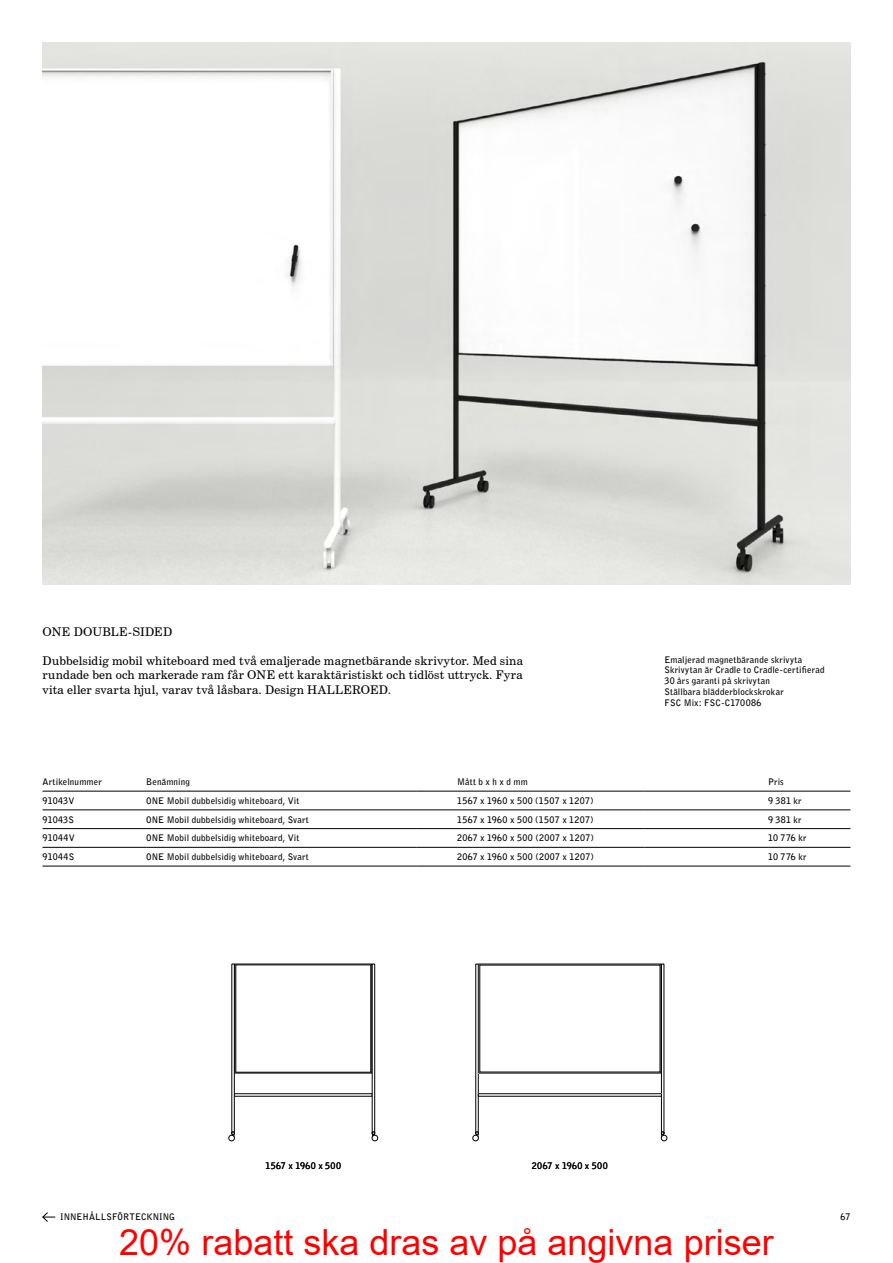
<style>
.page{position:relative;width:893px;height:1263px;background:#fff}
.page>*{position:absolute;margin:0;border:0;box-sizing:border-box;transform-origin:0 0}
.t1{font:36px "Arial";color:#f00}
.t2{font:12px/14.4px "Century Schoolbook BT";letter-spacing:.015em;color:#000;text-align:justify}
.t3{font:700 9px/10.8px "Bell Gothic Std";letter-spacing:.02em;color:#000}
.t4{font:700 9px "Bell Gothic Std";letter-spacing:.04em;color:#000}
</style>
<div class="page">
<img style="left:43px;top:43px;width:807px;height:541px">
<div style="left:235px;top:964px;width:137px;height:109px;border:1px solid #000"></div>
<div style="left:234px;top:1093px;width:138px;height:3px;border:1px solid #000"></div>
<svg style="left:372px;top:963px;width:6px;height:178px"></svg>
<svg style="left:229px;top:963px;width:6px;height:178px"></svg>
<div style="left:478px;top:1093px;width:184px;height:3px;border:1px solid #000"></div>
<svg style="left:661px;top:963px;width:6px;height:178px"></svg>
<svg style="left:473px;top:963px;width:6px;height:178px"></svg>
<svg style="left:42px;top:1212px;width:13px;height:10px"></svg>
<hr style="left:43px;top:810px;width:103px;height:1px;background:#000">
<hr style="left:146px;top:810px;width:271px;height:1px;background:#000">
<hr style="left:417px;top:810px;width:40px;height:1px;background:#000">
<hr style="left:457px;top:810px;width:188px;height:1px;background:#000">
<hr style="left:645px;top:810px;width:123px;height:1px;background:#000">
<hr style="left:768px;top:810px;width:82px;height:1px;background:#000">
<hr style="left:43px;top:828px;width:103px;height:1px;background:#000">
<hr style="left:146px;top:828px;width:271px;height:1px;background:#000">
<hr style="left:417px;top:828px;width:40px;height:1px;background:#000">
<hr style="left:457px;top:828px;width:188px;height:1px;background:#000">
<hr style="left:645px;top:828px;width:123px;height:1px;background:#000">
<hr style="left:768px;top:828px;width:82px;height:1px;background:#000">
<hr style="left:43px;top:847px;width:103px;height:1px;background:#000">
<hr style="left:146px;top:847px;width:271px;height:1px;background:#000">
<hr style="left:417px;top:847px;width:40px;height:1px;background:#000">
<hr style="left:457px;top:847px;width:188px;height:1px;background:#000">
<hr style="left:645px;top:847px;width:123px;height:1px;background:#000">
<hr style="left:768px;top:847px;width:82px;height:1px;background:#000">
<hr style="left:43px;top:791px;width:103px;height:1px;background:#000">
<hr style="left:146px;top:791px;width:271px;height:1px;background:#000">
<hr style="left:417px;top:791px;width:40px;height:1px;background:#000">
<hr style="left:457px;top:791px;width:188px;height:1px;background:#000">
<hr style="left:645px;top:791px;width:123px;height:1px;background:#000">
<hr style="left:768px;top:791px;width:82px;height:1px;background:#000">
<hr style="left:43px;top:866px;width:103px;height:1px;background:#000">
<hr style="left:146px;top:866px;width:271px;height:1px;background:#000">
<hr style="left:417px;top:866px;width:40px;height:1px;background:#000">
<hr style="left:457px;top:866px;width:188px;height:1px;background:#000">
<hr style="left:645px;top:866px;width:123px;height:1px;background:#000">
<hr style="left:768px;top:866px;width:82px;height:1px;background:#000">
<h2 class="t2" style="left:43px;top:624px;width:131px">ONE DOUBLE-SIDED</h2>
<h2 class="t2" style="left:43px;top:653px;width:482px">Dubbelsidig mobil whiteboard med två emaljerade magnetbärande skrivytor. Med sina rundade ben och markerade ram får ONE ett karaktäristiskt och tidlöst uttryck. Fyra vita eller svarta hjul, varav två låsbara. Design HALLEROED.</h2>
<p class="t3" style="left:664px;top:654px;width:162px">Emaljerad magnetbärande skrivyta<br>Skrivytan är Cradle to Cradle-certifierad<br>30 års garanti på skrivytan<br>Ställbara blädderblockskrokar<br>FSC Mix: FSC-C170086</p>
<p class="t3" style="left:43px;top:776px;width:61px">Artikelnummer</p>
<p class="t3" style="left:146px;top:776px;width:45px">Benämning</p>
<p class="t3" style="left:457px;top:776px;width:72px">Mått b x h x d mm</p>
<p class="t3" style="left:768px;top:776px;width:17px">Pris</p>
<p class="t3" style="left:43px;top:795px;width:33px">91043V</p>
<p class="t3" style="left:146px;top:795px;width:155px">ONE Mobil dubbelsidig whiteboard, Vit</p>
<p class="t3" style="left:457px;top:795px;width:138px">1567 x 1960 x 500 (1507 x 1207)</p>
<p class="t3" style="left:768px;top:795px;width:35px">9 381 kr</p>
<p class="t3" style="left:43px;top:814px;width:33px">91043S</p>
<p class="t3" style="left:146px;top:814px;width:164px">ONE Mobil dubbelsidig whiteboard, Svart</p>
<p class="t3" style="left:457px;top:814px;width:138px">1567 x 1960 x 500 (1507 x 1207)</p>
<p class="t3" style="left:768px;top:814px;width:35px">9 381 kr</p>
<p class="t3" style="left:43px;top:833px;width:34px">91044V</p>
<p class="t3" style="left:146px;top:833px;width:155px">ONE Mobil dubbelsidig whiteboard, Vit</p>
<p class="t3" style="left:457px;top:833px;width:138px">2067 x 1960 x 500 (2007 x 1207)</p>
<p class="t3" style="left:768px;top:833px;width:40px">10 776 kr</p>
<p class="t3" style="left:43px;top:851px;width:33px">91044S</p>
<p class="t3" style="left:146px;top:851px;width:164px">ONE Mobil dubbelsidig whiteboard, Svart</p>
<p class="t3" style="left:457px;top:851px;width:138px">2067 x 1960 x 500 (2007 x 1207)</p>
<p class="t3" style="left:768px;top:851px;width:40px">10 776 kr</p>
<p class="t4" style="left:265px;top:1160px;width:77px">1567 x 1960 x 500</p>
<p class="t4" style="left:532px;top:1160px;width:77px">2067 x 1960 x 500</p>
<p class="t3" style="left:60px;top:1212px;width:117px">INNEHÅLLSFÖRTECKNING</p>
<p class="t3" style="left:841px;top:1212px;width:11px">67</p>
<h1 class="t1" style="left:119px;top:1217px;width:656px">20% rabatt ska dras av på angivna priser</h1>
</div>
